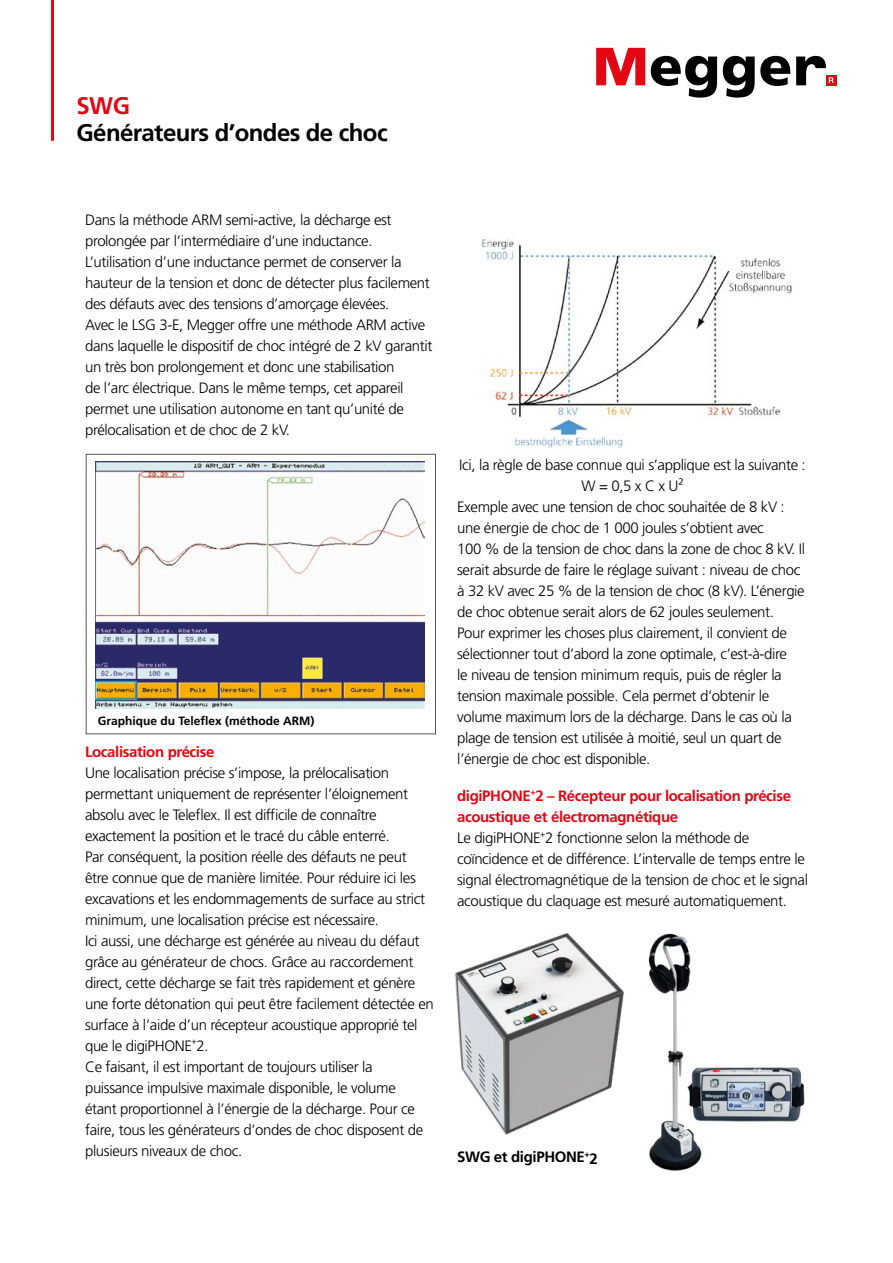
<style>
.page{position:relative;width:893px;height:1263px;background:#fff}
.page>*{position:absolute;margin:0;border:0;box-sizing:border-box;transform-origin:0 0}
.t1{font:700 24px "Frutiger LT Pro";letter-spacing:-.025em;color:#000}
.t2{font:700 24px "Frutiger LT Pro";color:#e30613}
.t3{font:300 15px/21px "Frutiger LT Pro";letter-spacing:-.025em;color:#000}
.t4{font:700 15px "Frutiger LT Pro";letter-spacing:-.025em;color:#e30613}
.t5{font:700 15px "Frutiger LT Pro";letter-spacing:-.025em;color:#000}
.t6{font:700 12px "Frutiger LT Pro";color:#000}
.s1{font-weight:700;color:#e30613}
</style>
<div class="page">
<hr style="left:51px;top:0;width:3px;height:141px;background:#e30613">
<div style="left:826px;top:75px;width:10px;height:10px;background:#e30613"></div>
<svg style="left:596px;top:48px;width:49px;height:37px"></svg>
<svg style="left:651px;top:56px;width:66px;height:42px"></svg>
<svg style="left:723px;top:56px;width:67px;height:42px"></svg>
<svg style="left:796px;top:56px;width:38px;height:29px"></svg>
<img style="left:482px;top:239px;width:310px;height:209px">
<img style="left:648px;top:933px;width:54px;height:238px">
<img style="left:684px;top:1063px;width:121px;height:65px">
<img style="left:95px;top:462px;width:330px;height:247px">
<div style="left:86px;top:454px;width:350px;height:280px;border:1px solid #575756"></div>
<img style="left:455px;top:933px;width:169px;height:202px">
<h1 class="t2" style="left:77px;top:91px;width:55px">SWG</h1>
<h1 class="t1" style="left:77px;top:118px;width:313px">Générateurs d’ondes de choc</h1>
<p class="t3" style="left:85px;top:209px;width:349px">Dans la méthode ARM semi-active, la décharge est prolongée par l’intermédiaire d’une inductance.<br>L’utilisation d’une inductance permet de conserver la hauteur de la tension et donc de détecter plus facilement des défauts avec des tensions d’amorçage élevées.<br>Avec le LSG 3-E, Megger offre une méthode ARM active dans laquelle le dispositif de choc intégré de 2 kV garantit un très bon prolongement et donc une stabilisation<br>de l’arc électrique. Dans le même temps, cet appareil permet une utilisation autonome en tant qu’unité de prélocalisation et de choc de 2 kV.</p>
<p class="t6" style="left:98px;top:714px;width:218px">Graphique du Teleflex (méthode ARM)</p>
<p class="t4" style="left:85px;top:743px;width:131px">Localisation précise</p>
<p class="t3" style="left:85px;top:762px;width:350px">Une localisation précise s’impose, la prélocalisation permettant uniquement de représenter l’éloignement absolu avec le Teleflex. Il est difficile de connaître exactement la position et le tracé du câble enterré.<br>Par conséquent, la position réelle des défauts ne peut être connue que de manière limitée. Pour réduire ici les excavations et les endommagements de surface au strict minimum, une localisation précise est nécessaire.<br>Ici aussi, une décharge est générée au niveau du défaut grâce au générateur de chocs. Grâce au raccordement direct, cette décharge se fait très rapidement et génère une forte détonation qui peut être facilement détectée en surface à l’aide d’un récepteur acoustique approprié tel que le digiPHONE<sup>+</sup>2.<br>Ce faisant, il est important de toujours utiliser la puissance impulsive maximale disponible, le volume<br>étant proportionnel à l’énergie de la décharge. Pour ce faire, tous les générateurs d’ondes de choc disposent de plusieurs niveaux de choc.</p>
<p class="t3" style="left:459px;top:454px;width:348px">Ici, la règle de base connue qui s’applique est la suivante :</p>
<p class="t3" style="left:581px;top:475px;width:104px">W = 0,5 x C x U²</p>
<p class="t3" style="left:457px;top:496px;width:329px">Exemple avec une tension de choc souhaitée de 8 kV :</p>
<p class="t3" style="left:457px;top:517px;width:308px">une énergie de choc de 1 000 joules s’obtient avec</p>
<p class="t3" style="left:457px;top:538px;width:350px">100 % de la tension de choc dans la zone de choc 8 kV. Il</p>
<p class="t3" style="left:457px;top:559px;width:345px">serait absurde de faire le réglage suivant : niveau de choc</p>
<p class="t3" style="left:457px;top:580px;width:349px">à 32 kV avec 25 % de la tension de choc (8 kV). L’énergie</p>
<p class="t3" style="left:457px;top:601px;width:318px">de choc obtenue serait alors de 62 joules seulement.</p>
<p class="t3" style="left:457px;top:622px;width:331px">Pour exprimer les choses plus clairement, il convient de</p>
<p class="t3" style="left:457px;top:643px;width:331px">sélectionner tout d’abord la zone optimale, c’est-à-dire</p>
<p class="t3" style="left:457px;top:664px;width:326px">le niveau de tension minimum requis, puis de régler la</p>
<p class="t3" style="left:457px;top:685px;width:314px">tension maximale possible. Cela permet d’obtenir le</p>
<p class="t3" style="left:457px;top:706px;width:336px">volume maximum lors de la décharge. Dans le cas où la</p>
<p class="t3" style="left:457px;top:727px;width:326px">plage de tension est utilisée à moitié, seul un quart de</p>
<p class="t3" style="left:457px;top:748px;width:195px">l’énergie de choc est disponible.</p>
<p class="t3" style="left:457px;top:786px;width:352px"><span class="s1">digiPHONE</span><sup>+</sup><span class="s1">2 – Récepteur pour localisation précise acoustique et électromagnétique<br></span>Le digiPHONE<sup>+</sup>2 fonctionne selon la méthode de coïncidence et de différence. L’intervalle de temps entre le signal électromagnétique de la tension de choc et le signal acoustique du claquage est mesuré automatiquement.</p>
<p class="t5" style="left:457px;top:1148px;width:142px">SWG et digiPHONE<sup>+</sup>2</p>
</div>
